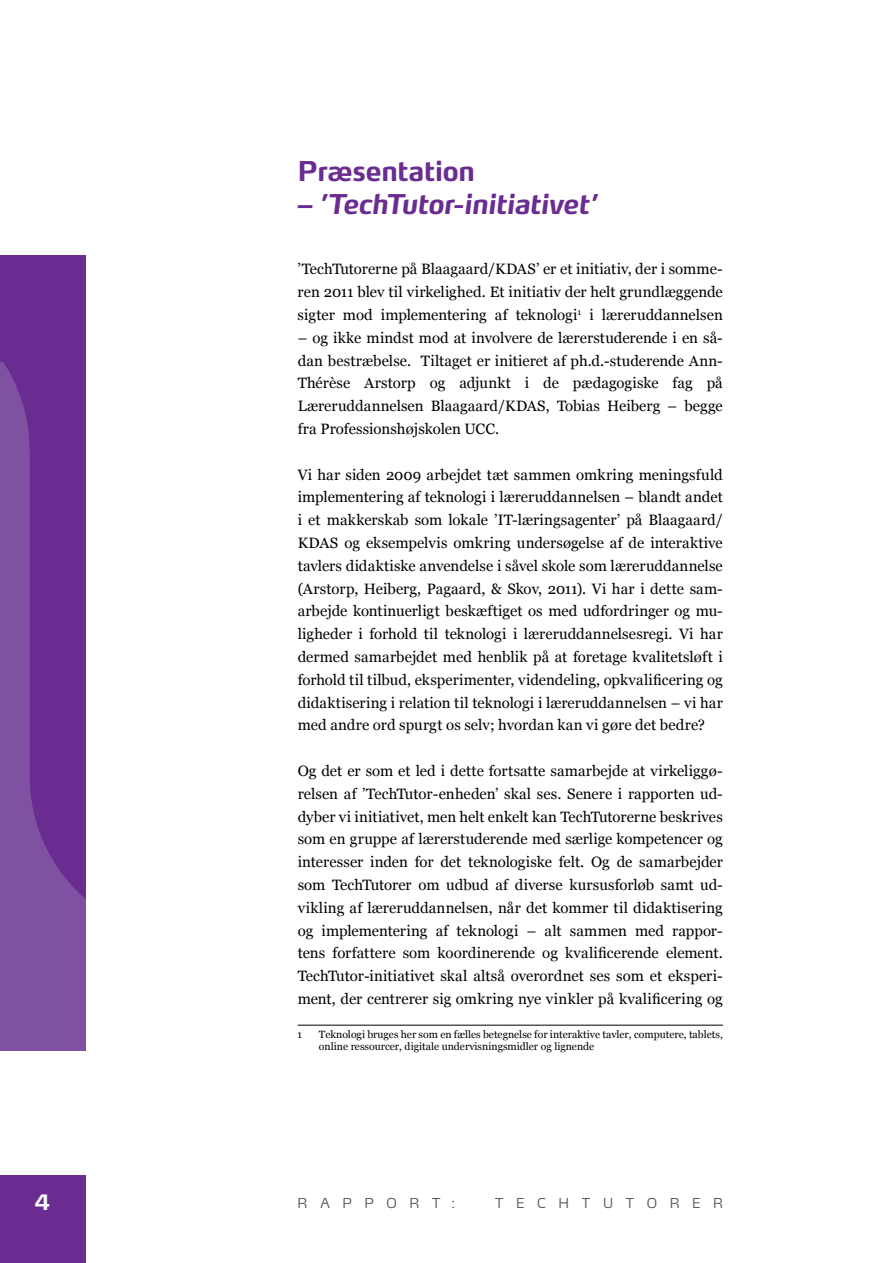
<style>
.page{position:relative;width:893px;height:1263px;background:#fff}
.page>*{position:absolute;margin:0;border:0;box-sizing:border-box;transform-origin:0 0}
.t1{font:italic 700 27px "Max LF";letter-spacing:-.015em;color:#6a2c91}
.t2{font:700 27px "Max LF";letter-spacing:-.01em;color:#6a2c91}
.t3{font:700 21px "Max LF";color:#fff}
.t4{font:15px/22.8px "Georgia";letter-spacing:.005em;color:#000;text-align:justify}
.t5{font:300 13.5px "Max LF";letter-spacing:.935em;color:#58595b}
.t6{font:10.5px/12.6px "Georgia";color:#000}
</style>
<div class="page">
<div style="left:0;top:1176px;width:85px;height:87px;background:#6a2c91"></div>
<div style="left:0;top:255px;width:85px;height:795px;background:#6a2c91"></div>
<svg style="left:0;top:362px;width:85px;height:688px;fill:#7f52a1"></svg>
<hr style="left:298px;top:1025px;width:425px;height:1px;background:#000">
<h1 class="t2" style="left:298px;top:155px;width:179px">Præsentation</h1>
<h1 class="t1" style="left:298px;top:188px;width:301px">– ’TechTutor-initiativet’</h1>
<p class="t4" style="left:298px;top:258px;width:427px">’TechTutorerne på Blaagaard/KDAS’ er et initiativ, der i somme&shy;ren 2011 blev til virkelighed. Et initiativ der helt grundlæggende sigter mod implementering af teknologi<sup>1</sup> i læreruddannelsen</p>
<p class="t4" style="left:298px;top:326px;width:427px">– og ikke mindst mod at involvere de lærerstuderende i en så&shy;dan bestræbelse. Tiltaget er initieret af ph.d.-studerende Ann-Thérèse Arstorp og adjunkt i de pædagogiske fag på Læreruddannelsen Blaagaard/KDAS, Tobias Heiberg – begge fra Professionshøjskolen UCC.</p>
<p class="t4" style="left:298px;top:463px;width:427px">Vi har siden 2009 arbejdet tæt sammen omkring meningsfuld implementering af teknologi i læreruddannelsen – blandt andet i et makkerskab som lokale ’IT-læringsagenter’ på Blaagaard/ KDAS og eksempelvis omkring undersøgelse af de interaktive tavlers didaktiske anvendelse i såvel skole som læreruddannelse (Arstorp, Heiberg, Pagaard, &amp; Skov, 2011). Vi har i dette sam&shy;arbejde kontinuerligt beskæftiget os med udfordringer og mu&shy;ligheder i forhold til teknologi i læreruddannelsesregi. Vi har dermed samarbejdet med henblik på at foretage kvalitetsløft i forhold til tilbud, eksperimenter, videndeling, opkvalificering og didaktisering i relation til teknologi i læreruddannelsen – vi har med andre ord spurgt os selv; hvordan kan vi gøre det bedre?</p>
<p class="t4" style="left:298px;top:760px;width:427px">Og det er som et led i dette fortsatte samarbejde at virkeliggø&shy;relsen af ’TechTutor-enheden’ skal ses. Senere i rapporten ud&shy;dyber vi initiativet, men helt enkelt kan TechTutorerne beskrives som en gruppe af lærerstuderende med særlige kompetencer og interesser inden for det teknologiske felt. Og de samarbejder som TechTutorer om udbud af diverse kursusforløb samt ud&shy;vikling af læreruddannelsen, når det kommer til didaktisering og implementering af teknologi – alt sammen med rappor&shy;tens forfattere som koordinerende og kvalificerende element.<br>TechTutor-initiativet skal altså overordnet ses som et eksperi&shy;ment, der centrerer sig omkring nye vinkler på kvalificering og</p>
<p class="t6" style="left:298px;top:1028px;width:6px">1</p>
<p class="t6" style="left:319px;top:1028px;width:405px">Teknologi bruges her som en fælles betegnelse for interaktive tavler, computere, tablets, online ressourcer, digitale undervisningsmidler og lignende</p>
<h2 class="t3" style="left:34px;top:1189px;width:18px">4</h2>
<p class="t5" style="left:298px;top:1194px;width:160px">RAPPOR T:</p>
<p class="t5" style="left:495px;top:1194px;width:227px">TECHTUTOR ER</p>
</div>
